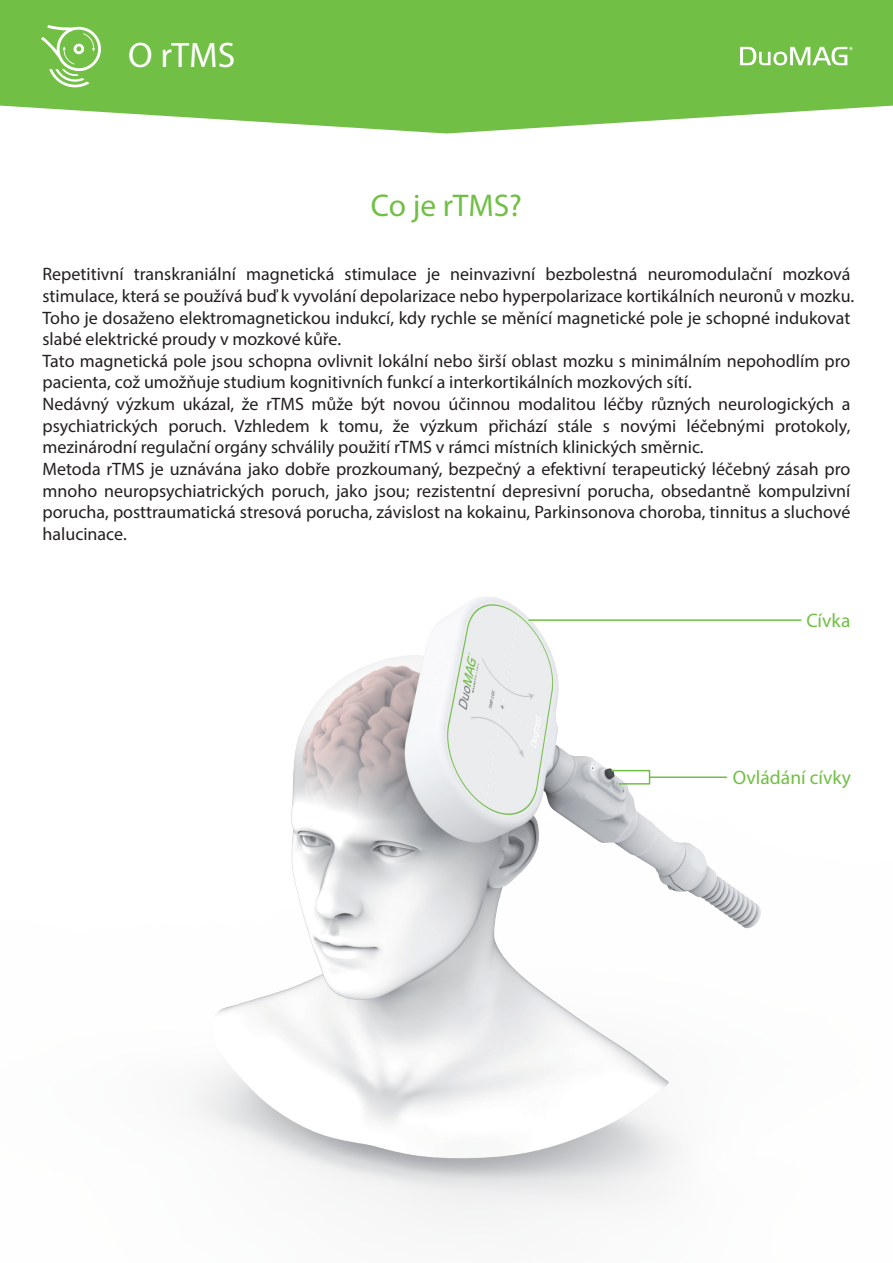
<style>
.page{position:relative;width:893px;height:1263px;background:#fff}
.page>*{position:absolute;margin:0;border:0;box-sizing:border-box;transform-origin:0 0}
.t1{font:35.55px "Myriad Pro";color:#fff}
.t2{font:31.5px "Myriad Pro";color:#71bf44}
.t3{font:19.5px "Myriad Pro";color:#71bf44}
.t4{font:18px/21.6px "Myriad Pro";color:#231f20}
</style>
<div class="page">
<img style="left:193px;top:597px;width:609px;height:625px">
<hr style="left:649px;top:776px;width:77px;height:2px;background:#71bf44">
<svg style="left:610px;top:769px;width:41px;height:16px"></svg>
<svg style="left:0;top:0;width:893px;height:134px;background:#81c659"></svg>
<svg style="left:740px;top:47px;width:113px;height:18px"></svg>
<svg style="left:41px;top:25px;width:63px;height:62px;background:#8fcc6b"></svg>
<hr style="left:529px;top:619px;width:272px;height:2px;background:#71bf44">
<h1 class="t1" style="left:128px;top:33px;width:109px">O rTMS</h1>
<h2 class="t2" style="left:371px;top:186px;width:153px">Co je rTMS?</h2>
<p class="t4" style="left:43px;top:263px;width:813px">Repetitivní transkraniální magnetická stimulace je neinvazivní bezbolestná neuromodulační mozková stimulace, která se používá buď k vyvolání depolarizace nebo hyperpolarizace kortikálních neuronů v mozku.<br>Toho je dosaženo elektromagnetickou indukcí, kdy rychle se měnící magnetické pole je schopné indukovat slabé elektrické proudy v mozkové kůře.<br>Tato magnetická pole jsou schopna ovlivnit lokální nebo širší oblast mozku s minimálním nepohodlím pro pacienta, což umožňuje studium kognitivních funkcí a interkortikálních mozkových sítí.<br>Nedávný výzkum ukázal, že rTMS může být novou účinnou modalitou léčby různých neurologických a psychiatrických poruch. Vzhledem k tomu, že výzkum přichází stále s novými léčebnými protokoly, mezinárodní regulační orgány schválily použití rTMS v rámci místních klinických směrnic.<br>Metoda rTMS je uznávána jako dobře prozkoumaný, bezpečný a efektivní terapeutický léčebný zásah pro mnoho neuropsychiatrických poruch, jako jsou; rezistentní depresivní porucha, obsedantně kompulzivní porucha, posttraumatická stresová porucha, závislost na kokainu, Parkinsonova choroba, tinnitus a sluchové halucinace.</p>
<p class="t3" style="left:806px;top:608px;width:46px">Cívka</p>
<p class="t3" style="left:733px;top:765px;width:120px">Ovládání cívky</p>
</div>
